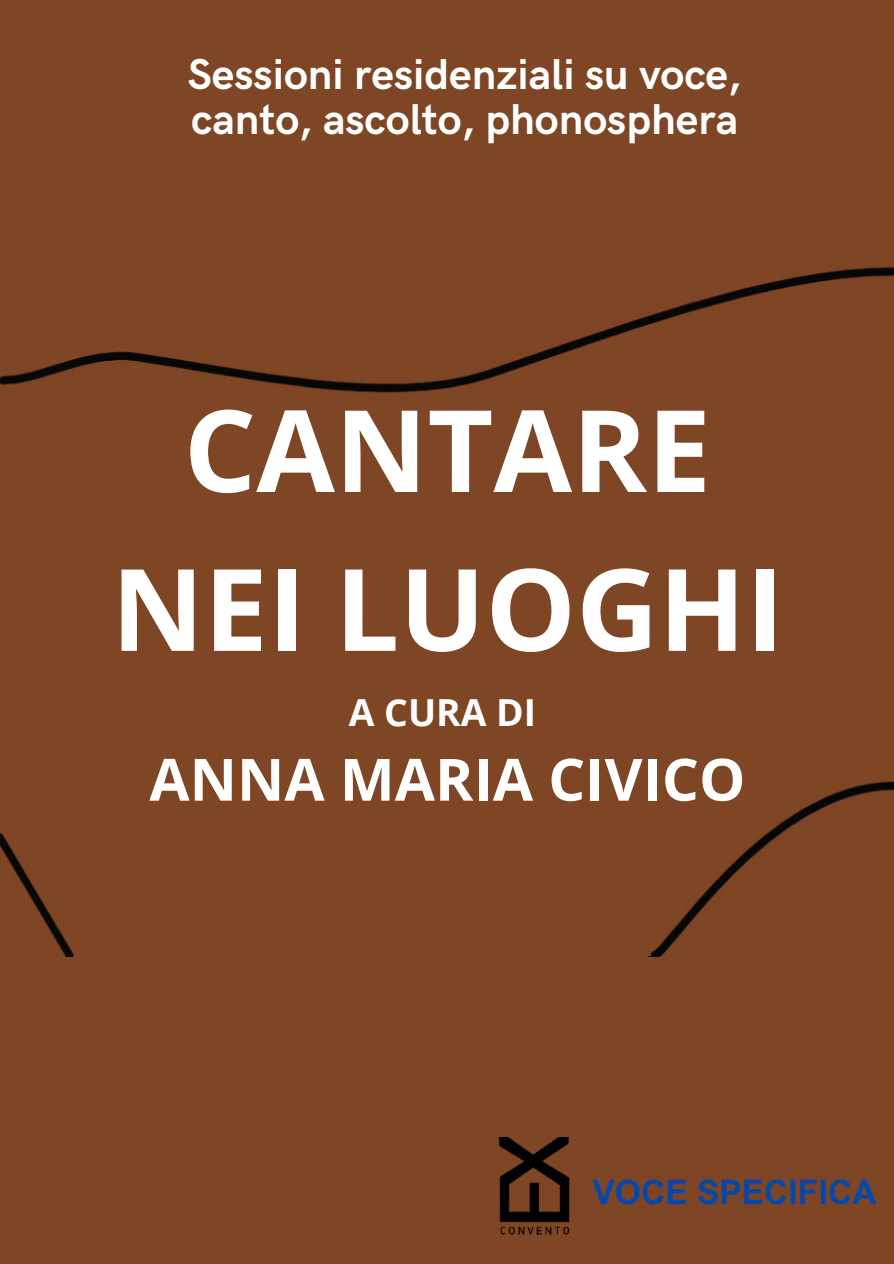
<style>
.page{position:relative;width:894px;height:1264px;background:#fff}
.page>*{position:absolute;margin:0;border:0;box-sizing:border-box;transform-origin:0 0}
.t1{font:700 113.85px/158.7px "Open Sans";color:#fff;text-align:center}
.t2{font:700 58.35px "Open Sans";color:#fff}
.t3{font:700 43.35px/45px "HK Grotesk";color:#fff}
.t4{font:700 37.2px "Open Sans";color:#fff}
</style>
<div class="page">
<div style="left:0;top:0;width:893px;height:1263px;background:#7f4625"></div>
<img style="left:499px;top:1137px;width:71px;height:98px">
<img style="left:0;top:266px;width:893px;height:690px">
<img style="left:592px;top:1178px;width:285px;height:26px">
<p class="t3" style="left:188px;top:53px;width:555px">Sessioni residenziali su voce, canto, ascolto, phonosphera</p>
<h1 class="t1" style="left:111px;top:368px;width:673px">CANTARE<br>NEI LUOGHI</h1>
<p class="t4" style="left:349px;top:686px;width:189px">A CURA DI</p>
<h2 class="t2" style="left:149px;top:738px;width:597px">ANNA MARIA CIVICO</h2>
</div>
